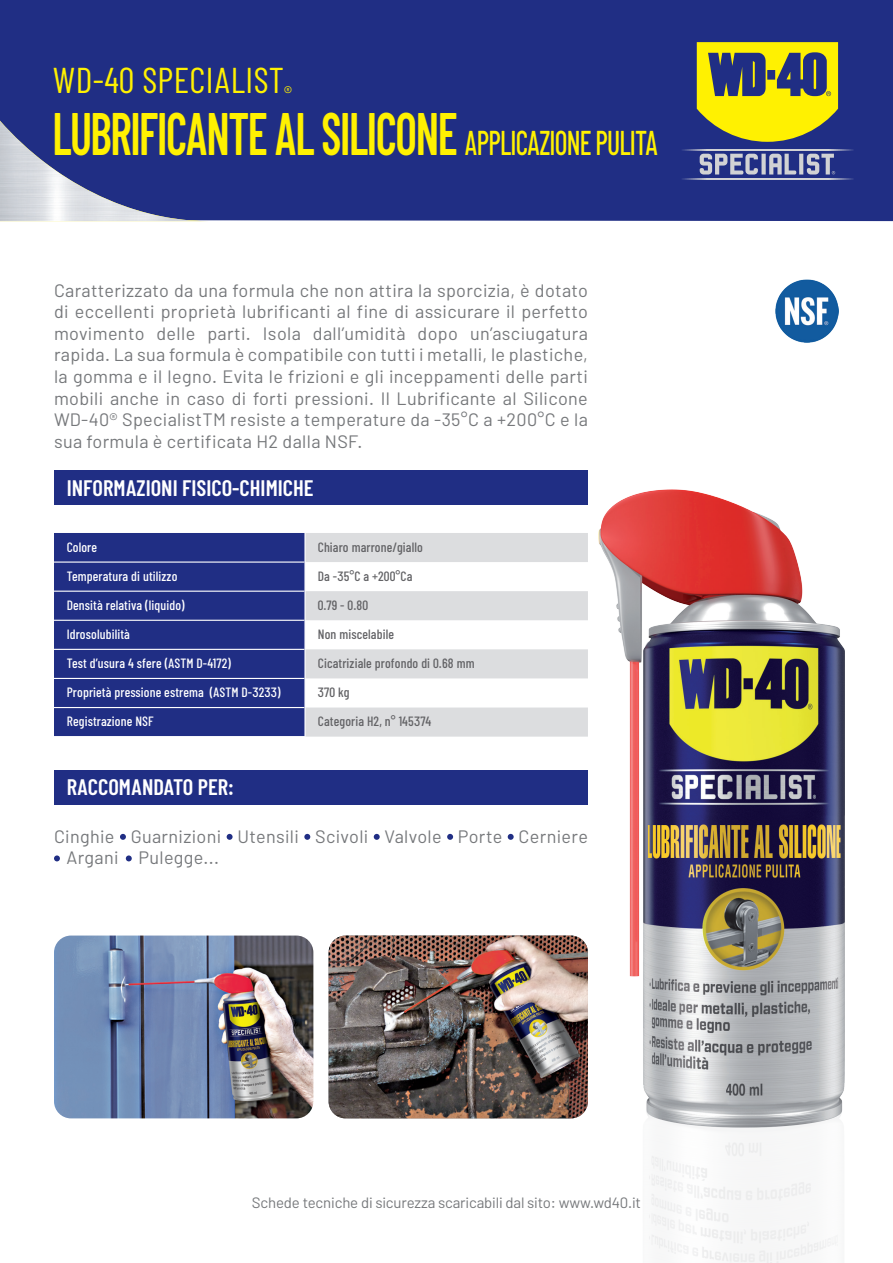
<style>
.page{position:relative;width:893px;height:1263px;background:#fff}
.page>*{position:absolute;margin:0;border:0;box-sizing:border-box;transform-origin:0 0}
.t1{font:600 60px "Barlow Condensed";letter-spacing:-.03em;color:#fff101;scale:.77 1}
.t2{font:36px "Barlow Condensed";letter-spacing:.01em;color:#fff101}
.t3{font:600 22.5px "Barlow Condensed";color:#fff}
.t4{font:18px/21.6px "Barlow";letter-spacing:.02em;color:#76787b;text-align:justify}
.t5{font:15px "Barlow";letter-spacing:-.01em;color:#76787b}
.t6{font:500 13.5px "Barlow Condensed";letter-spacing:.01em;color:#fff}
.t7{font:500 13.5px "Barlow Condensed";letter-spacing:.01em;color:#636366}
.s1{font-weight:500;font-size:34.5px}
</style>
<div class="page">
<img style="left:584px;top:470px;width:260px;height:793px">
<div style="left:0;top:0;width:893px;height:221px;background:#202e84"></div>
<div style="left:0;top:94px;width:209px;height:27px;background:#202e84"></div>
<img style="left:0;top:121px;width:209px;height:100px">
<hr style="left:680px;top:178px;width:173px;height:1px;background:#d1d2d4">
<hr style="left:680px;top:149px;width:173px;height:1px;background:#d1d2d4">
<svg style="left:700px;top:154px;width:135px;height:20px;background:#7d84ad"></svg>
<svg style="left:697px;top:42px;width:141px;height:100px;background:#aba732"></svg>
<div style="left:54px;top:533px;width:250px;height:203px;background:#202e84"></div>
<svg style="left:306px;top:533px;width:282px;height:204px;fill:#dcdddf"></svg>
<hr style="left:54px;top:561px;width:250px;height:2px;background:#fff">
<hr style="left:54px;top:591px;width:250px;height:1px;background:#fff">
<hr style="left:54px;top:620px;width:250px;height:1px;background:#fff">
<hr style="left:54px;top:649px;width:250px;height:1px;background:#fff">
<hr style="left:54px;top:678px;width:250px;height:1px;background:#fff">
<hr style="left:54px;top:707px;width:250px;height:1px;background:#fff">
<div style="left:54px;top:471px;width:534px;height:34px;background:#202e84"></div>
<div style="left:54px;top:771px;width:534px;height:34px;background:#202e84"></div>
<svg style="left:120px;top:834px;width:6px;height:6px"></svg>
<svg style="left:227px;top:834px;width:6px;height:6px"></svg>
<svg style="left:304px;top:834px;width:6px;height:6px"></svg>
<svg style="left:374px;top:834px;width:6px;height:6px"></svg>
<svg style="left:447px;top:834px;width:6px;height:6px"></svg>
<svg style="left:508px;top:834px;width:6px;height:6px"></svg>
<svg style="left:54px;top:855px;width:6px;height:6px"></svg>
<svg style="left:126px;top:855px;width:6px;height:6px"></svg>
<img style="left:54px;top:935px;width:259px;height:183px">
<img style="left:329px;top:935px;width:259px;height:183px">
<img style="left:775px;top:279px;width:64px;height:64px">
<h2 class="t2" style="left:53px;top:58px;width:241px">WD-40 SPECIALIST<sub>®</sub></h2>
<h1 class="t1" style="left:52px;top:96px;width:788px">LUBRIFICANTE AL SILICONE <span class="s1">APPLICAZIONE PULITA</span></h1>
<p class="t4" style="left:54px;top:279px;width:535px">Caratterizzato da una formula che non attira la sporcizia, è dotato di eccellenti proprietà lubrificanti al fine di assicurare il perfetto movimento delle parti. Isola dall’umidità dopo un’asciugatura rapida. La sua formula è compatibile con tutti i metalli, le plastiche, la gomma e il legno. Evita le frizioni e gli inceppamenti delle parti mobili anche in caso di forti pressioni. Il Lubrificante al Silicone WD-40® SpecialistTM resiste a temperature da -35°C a +200°C e la sua formula è certificata H2 dalla NSF.</p>
<p class="t3" style="left:67px;top:473px;width:248px">INFORMAZIONI FISICO-CHIMICHE</p>
<p class="t6" style="left:67px;top:538px;width:32px">Colore</p>
<p class="t7" style="left:318px;top:538px;width:107px">Chiaro marrone/giallo</p>
<p class="t6" style="left:67px;top:567px;width:112px">Temperatura di utilizzo</p>
<p class="t7" style="left:318px;top:567px;width:96px">Da -35°C a +200°Ca</p>
<p class="t6" style="left:67px;top:596px;width:119px">Densità relativa (liquido)</p>
<p class="t7" style="left:318px;top:596px;width:52px">0.79 - 0.80</p>
<p class="t6" style="left:67px;top:626px;width:65px">Idrosolubilità</p>
<p class="t7" style="left:318px;top:626px;width:78px">Non miscelabile</p>
<p class="t6" style="left:67px;top:655px;width:166px">Test d’usura 4 sfere (ASTM D-4172)</p>
<p class="t7" style="left:318px;top:655px;width:158px">Cicatriziale profondo di 0.68 mm</p>
<p class="t6" style="left:67px;top:684px;width:215px">Proprietà pressione estrema (ASTM D-3233)</p>
<p class="t7" style="left:318px;top:684px;width:33px">370 kg</p>
<p class="t6" style="left:67px;top:713px;width:88px">Registrazione NSF</p>
<p class="t7" style="left:318px;top:713px;width:115px">Categoria H2, n° 145374</p>
<p class="t3" style="left:67px;top:773px;width:169px">RACCOMANDATO PER:</p>
<p class="t4" style="left:67px;top:825px;width:523px;text-indent:-13px">Cinghie Guarnizioni Utensili Scivoli Valvole Porte Cerniere<br>Argani Pulegge...</p>
<p class="t5" style="left:252px;top:1193px;width:391px">Schede tecniche di sicurezza scaricabili dal sito: www.wd40.it</p>
</div>
